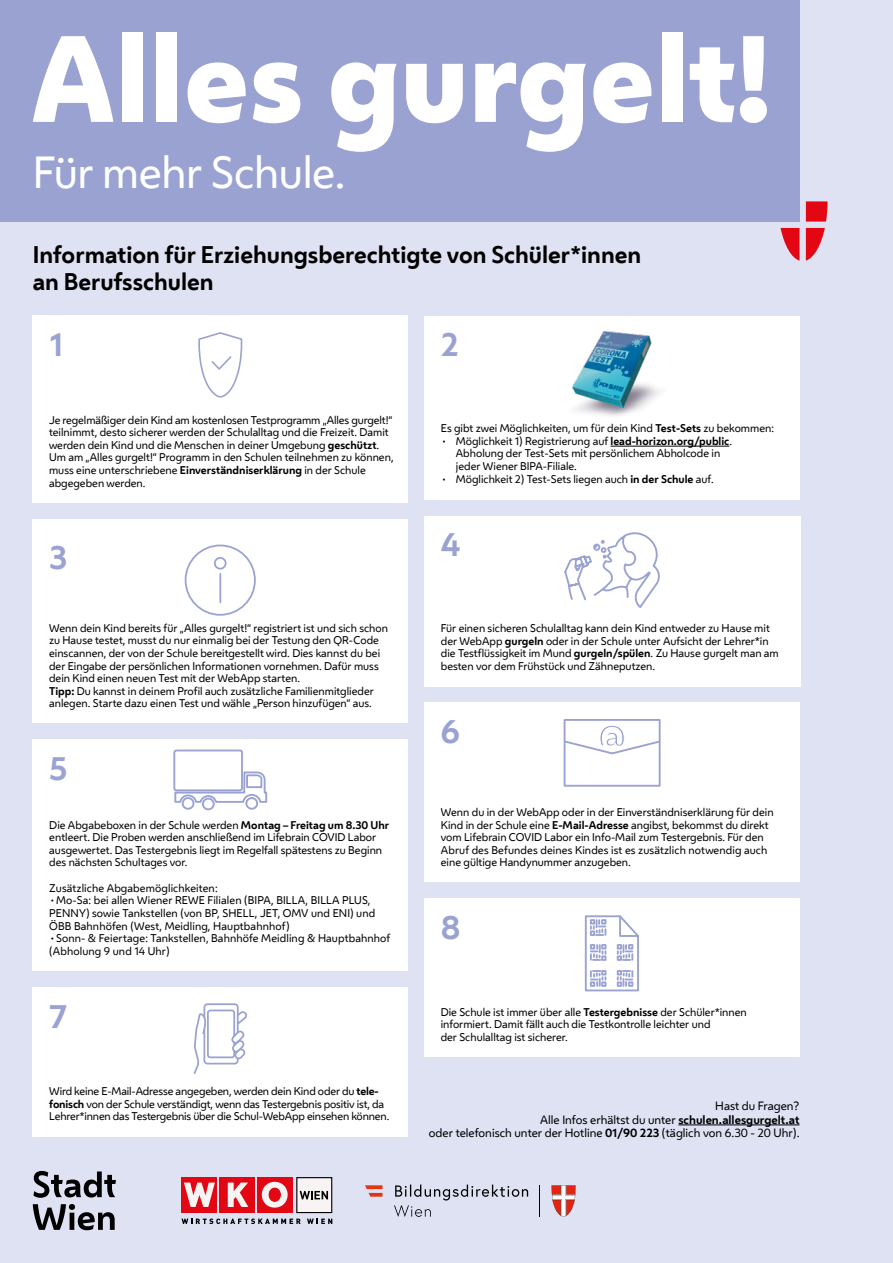
<style>
.page{position:relative;width:893px;height:1263px;background:#dee2f3}
.page>*{position:absolute;margin:0;border:0;box-sizing:border-box;transform-origin:0 0}
.t1{font:800 114.3px "Wiener Melange";color:#fff}
.t2{font:42px "Wiener Melange";letter-spacing:-.01em;color:#fff}
.t3{font:700 31.05px "Wiener Melange";color:#9aa2d2}
.t4{font:700 22.5px/27px "Wiener Melange";color:#000}
.t5{font:11.25px/13.5px "Wiener Melange";color:#000;text-align:right}
.t6{font:10.5px/12.6px "Wiener Melange";color:#000}
.s1{font-weight:700}
</style>
<div class="page">
<svg style="left:780px;top:228px;width:19px;height:33px"></svg>
<svg style="left:806px;top:201px;width:21px;height:21px"></svg>
<svg style="left:806px;top:228px;width:19px;height:33px"></svg>
<svg style="left:33px;top:1171px;width:83px;height:27px"></svg>
<svg style="left:33px;top:1204px;width:82px;height:26px"></svg>
<div style="left:0;top:0;width:799px;height:222px;background:#9aa2d2"></div>
<svg style="left:182px;top:1218px;width:119px;height:6px"></svg>
<svg style="left:307px;top:1218px;width:25px;height:6px"></svg>
<div style="left:257px;top:1177px;width:36px;height:36px;background:#e30613"></div>
<div style="left:219px;top:1177px;width:36px;height:36px;background:#e30613"></div>
<svg style="left:228px;top:1182px;width:20px;height:25px"></svg>
<div style="left:181px;top:1177px;width:36px;height:36px;background:#e30613"></div>
<svg style="left:184px;top:1182px;width:31px;height:25px"></svg>
<svg style="left:262px;top:1182px;width:26px;height:25px"></svg>
<div style="left:269px;top:1188px;width:11px;height:13px;background:#e30613;border-radius:50%"></div>
<div style="left:269px;top:1188px;width:12px;height:13px;border:1px solid #e30613;border-radius:50%"></div>
<div style="left:297px;top:1178px;width:35px;height:34px;background:#f7f4f3"></div>
<div style="left:296px;top:1177px;width:36px;height:36px;border:1px solid #000"></div>
<svg style="left:300px;top:1191px;width:28px;height:8px"></svg>
<svg style="left:551px;top:1185px;width:25px;height:31px"></svg>
<hr style="left:539px;top:1185px;width:1px;height:31px;background:#000">
<svg style="left:394px;top:1184px;width:134px;height:33px"></svg>
<svg style="left:365px;top:1185px;width:17px;height:12px"></svg>
<div style="left:33px;top:519px;width:375px;height:204px;background:#fff"></div>
<div style="left:424px;top:516px;width:377px;height:170px;background:#fff"></div>
<svg style="left:564px;top:532px;width:96px;height:76px"></svg>
<div style="left:33px;top:316px;width:375px;height:187px;background:#fff"></div>
<div style="left:424px;top:316px;width:375px;height:183px;background:#fff"></div>
<img style="left:572px;top:331px;width:88px;height:85px">
<div style="left:424px;top:703px;width:376px;height:179px;background:#fff"></div>
<div style="left:564px;top:719px;width:97px;height:68px;border:2px solid #9aa2d2"></div>
<svg style="left:563px;top:725px;width:98px;height:31px"></svg>
<svg style="left:198px;top:332px;width:45px;height:66px"></svg>
<div style="left:33px;top:987px;width:375px;height:150px;background:#fff"></div>
<svg style="left:193px;top:1003px;width:54px;height:71px"></svg>
<hr style="left:610px;top:446px;width:119px;height:1px;background:#000">
<div style="left:424px;top:898px;width:375px;height:159px;background:#fff"></div>
<svg style="left:584px;top:915px;width:55px;height:77px"></svg>
<div style="left:185px;top:545px;width:71px;height:71px;border:2px solid #9aa2d2;border-radius:50%"></div>
<div style="left:214px;top:557px;width:13px;height:13px;border:2px solid #9aa2d2;border-radius:50%"></div>
<hr style="left:219px;top:574px;width:2px;height:28px;background:#9aa2d2">
<hr style="left:678px;top:1124px;width:121px;height:1px;background:#000">
<div style="left:33px;top:739px;width:375px;height:232px;background:#fff"></div>
<svg style="left:173px;top:749px;width:95px;height:62px"></svg>
<h1 class="t1" style="left:30px;top:0;width:741px">Alles gurgelt!</h1>
<h2 class="t2" style="left:33px;top:140px;width:314px">Für mehr Schule.</h2>
<h3 class="t4" style="left:33px;top:240px;width:610px">Information für Erziehungsberechtigte von Schüler*innen an Berufsschulen</h3>
<h3 class="t3" style="left:49px;top:319px;width:15px">1</h3>
<h3 class="t3" style="left:441px;top:319px;width:19px">2</h3>
<p class="t6" style="left:49px;top:413px;width:346px">Je regelmäßiger dein Kind am kostenlosen Testprogramm „Alles gurgelt!“ teilnimmt, desto sicherer werden der Schulalltag und die Freizeit. Damit werden dein Kind und die Menschen in deiner Umgebung <span class="s1">geschützt</span>.<br>Um am „Alles gurgelt!“ Programm in den Schulen teilnehmen zu können, muss eine unterschriebene <span class="s1">Einverständniserklärung</span> in der Schule abgegeben werden.</p>
<h3 class="t3" style="left:49px;top:531px;width:19px">3</h3>
<p class="t6" style="left:49px;top:621px;width:340px">Wenn dein Kind bereits für „Alles gurgelt!“ registriert ist und sich schon zu Hause testet, musst du nur einmalig bei der Testung den QR-Code einscannen, der von der Schule bereitgestellt wird. Dies kannst du bei der Eingabe der persönlichen Informationen vornehmen. Dafür muss dein Kind einen neuen Test mit der WebApp starten.<br><span class="s1">Tipp:</span> Du kannst in deinem Profil auch zusätzliche Familienmitglieder anlegen. Starte dazu einen Test und wähle „Person hinzufügen“ aus.</p>
<h3 class="t3" style="left:49px;top:742px;width:20px">5</h3>
<p class="t6" style="left:49px;top:818px;width:341px">Die Abgabeboxen in der Schule werden <span class="s1">Montag – Freitag um 8.30 Uhr </span>entleert. Die Proben werden anschließend im Lifebrain COVID Labor ausgewertet. Das Testergebnis liegt im Regelfall spätestens zu Beginn des nächsten Schultages vor.</p>
<p class="t6" style="left:49px;top:881px;width:170px">Zusätzliche Abgabemöglichkeiten:</p>
<p class="t6" style="left:49px;top:894px;width:327px">•Mo-Sa: bei allen Wiener REWE Filialen (BIPA, BILLA, BILLA PLUS,<br>PENNY) sowie Tankstellen (von BP, SHELL, JET, OMV und ENI) und<br>ÖBB Bahnhöfen (West, Meidling, Hauptbahnhof)</p>
<p class="t6" style="left:49px;top:931px;width:343px">•Sonn- &amp; Feiertage: Tankstellen, Bahnhöfe Meidling &amp; Hauptbahnhof (Abholung 9 und 14 Uhr)</p>
<h3 class="t3" style="left:49px;top:990px;width:19px">7</h3>
<p class="t6" style="left:49px;top:1084px;width:342px">Wird keine E-Mail-Adresse angegeben, werden dein Kind oder du <span class="s1">tele&shy;fonisch</span> von der Schule verständigt, wenn das Testergebnis positiv ist, da<br>Lehrer*innen das Testergebnis über die Schul-WebApp einsehen können.</p>
<p class="t6" style="left:441px;top:422px;width:335px">Es gibt zwei Möglichkeiten, um für dein Kind <span class="s1">Test-Sets</span> zu bekommen:</p>
<p class="t6" style="left:456px;top:434px;width:278px;text-indent:-15px">• Möglichkeit 1) Registrierung auf <span class="s1">lead-horizon.org/public</span>.<br>Abholung der Test-Sets mit persönlichem Abholcode in jeder Wiener BIPA-Filiale.</p>
<p class="t6" style="left:441px;top:472px;width:274px">• Möglichkeit 2) Test-Sets liegen auch <span class="s1">in der Schule</span> auf.</p>
<h3 class="t3" style="left:441px;top:519px;width:21px">4</h3>
<p class="t6" style="left:441px;top:621px;width:339px">Für einen sicheren Schulalltag kann dein Kind entweder zu Hause mit der WebApp <span class="s1">gurgeln</span> oder in der Schule unter Aufsicht der Lehrer*in die Testflüssigkeit im Mund <span class="s1">gurgeln/spülen</span>. Zu Hause gurgelt man am besten vor dem Frühstück und Zähneputzen.</p>
<h3 class="t3" style="left:441px;top:706px;width:21px">6</h3>
<p class="t6" style="left:441px;top:805px;width:334px">Wenn du in der WebApp oder in der Einverständniserklärung für dein Kind in der Schule eine <span class="s1">E-Mail-Adresse</span> angibst, bekommst du direkt vom Lifebrain COVID Labor ein Info-Mail zum Testergebnis. Für den Abruf des Befundes deines Kindes ist es zusätzlich notwendig auch eine gültige Handynummer anzugeben.</p>
<h3 class="t3" style="left:441px;top:901px;width:21px">8</h3>
<p class="t6" style="left:441px;top:1005px;width:308px">Die Schule ist immer über alle <span class="s1">Testergebnisse</span> der Schüler*innen informiert. Damit fällt auch die Testkontrolle leichter und<br>der Schulalltag ist sicherer.</p>
<p class="t5" style="left:429px;top:1099px;width:372px">Hast du Fragen?<br>Alle Infos erhältst du unter <span class="s1">schulen.allesgurgelt.at<br></span>oder telefonisch unter der Hotline <span class="s1">01/90 223</span> (täglich von 6.30 - 20 Uhr).</p>
</div>
